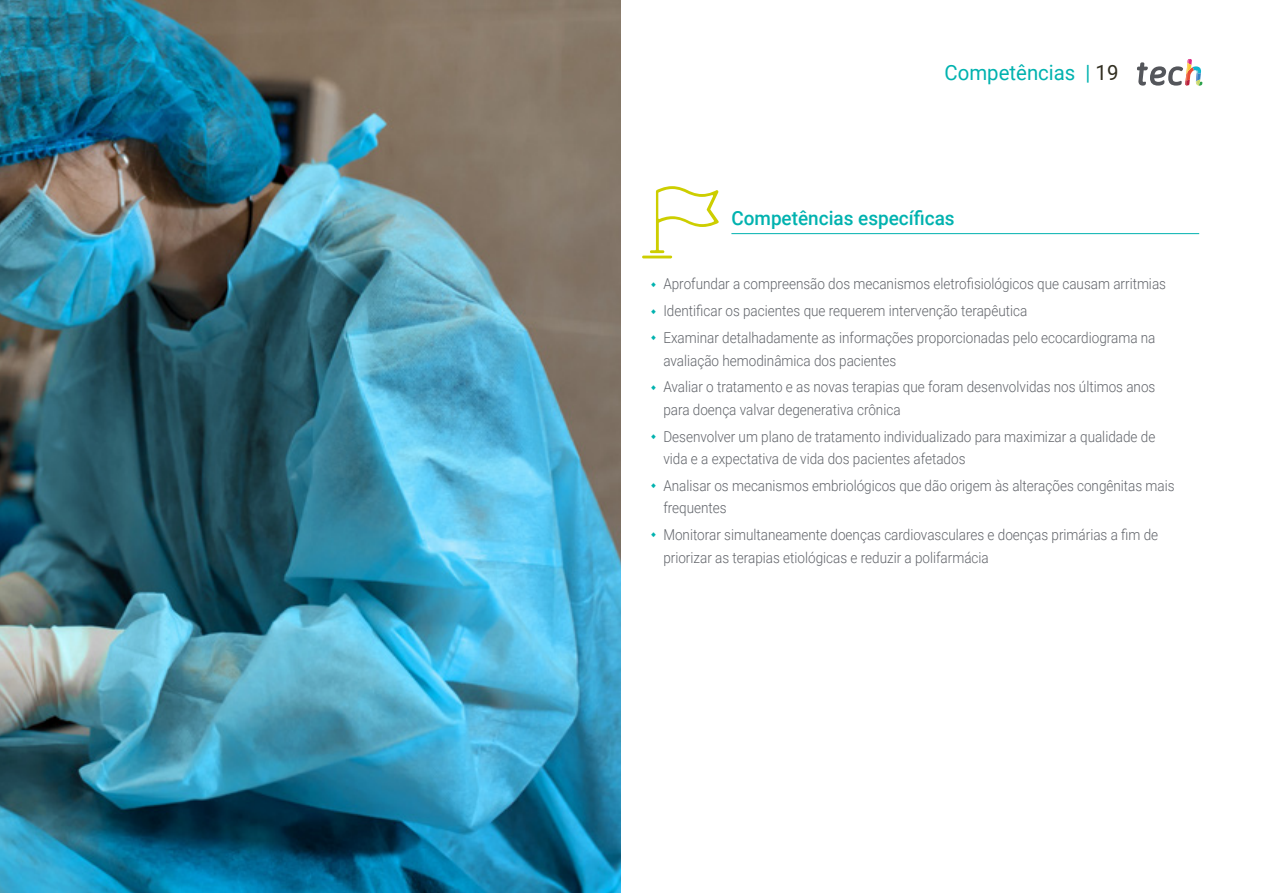
<style>
.page{position:relative;width:1263px;height:893px;background:#fff}
.page>*{position:absolute;margin:0;border:0;box-sizing:border-box;transform-origin:0 0}
.t1{font:21px "Roboto";color:#00b2af}
.t2{font:500 19.5px "Roboto";color:#00b2af}
.t3{font:300 15px/26.7px "Roboto";color:#61646a;scale:.9 1}
.s1{color:#312e20}
</style>
<div class="page">
<img style="left:0;top:0;width:621px;height:893px">
<svg style="left:1137px;top:59px;width:65px;height:27px"></svg>
<hr style="left:731px;top:233px;width:468px;height:1px;background:#00b2af">
<hr style="left:642px;top:256px;width:30px;height:2px;background:#cdce00">
<svg style="left:650px;top:186px;width:69px;height:67px"></svg>
<h1 class="t1" style="left:944px;top:57px;width:175px">Competências | <span class="s1">19</span></h1>
<h2 class="t2" style="left:731px;top:205px;width:225px">Competências específicas</h2>
<p class="t3" style="left:663px;top:270px;width:560px">Aprofundar a compreensão dos mecanismos eletrofisiológicos que causam arritmias<br>Identificar os pacientes que requerem intervenção terapêutica<br>Examinar detalhadamente as informações proporcionadas pelo ecocardiograma na</p>
<p class="t3" style="left:663px;top:346px;width:548px">avaliação hemodinâmica dos pacientes<br>Avaliar o tratamento e as novas terapias que foram desenvolvidas nos últimos anos</p>
<p class="t3" style="left:663px;top:395px;width:548px">para doença valvar degenerativa crônica<br>Desenvolver um plano de tratamento individualizado para maximizar a qualidade de</p>
<p class="t3" style="left:663px;top:445px;width:570px">vida e a expectativa de vida dos pacientes afetados<br>Analisar os mecanismos embriológicos que dão origem às alterações congênitas mais</p>
<p class="t3" style="left:663px;top:494px;width:551px">frequentes<br>Monitorar simultaneamente doenças cardiovasculares e doenças primárias a fim de</p>
<p class="t3" style="left:663px;top:543px;width:363px">priorizar as terapias etiológicas e reduzir a polifarmácia</p>
</div>
